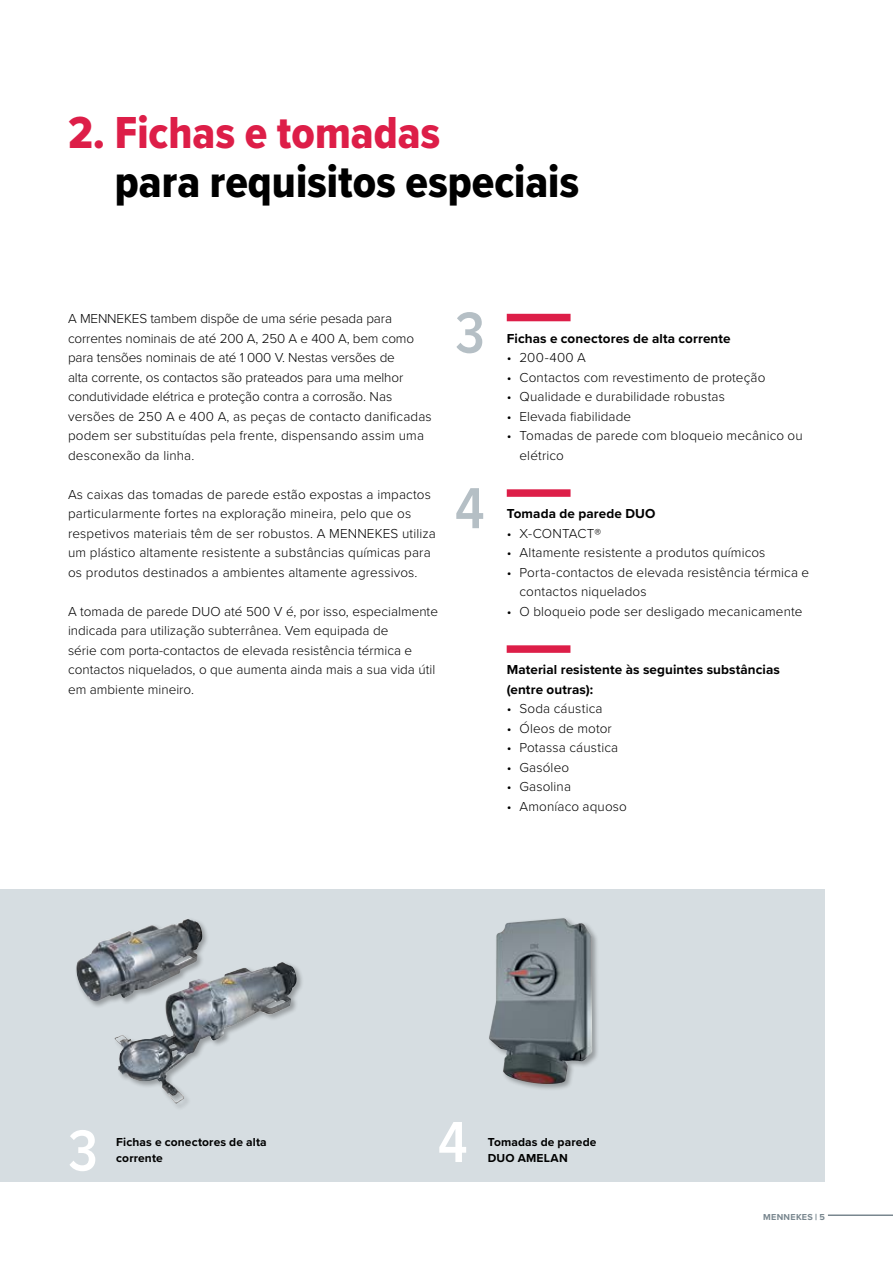
<style>
.page{position:relative;width:893px;height:1263px;background:#fff}
.page>*{position:absolute;margin:0;border:0;box-sizing:border-box;transform-origin:0 0}
.t1{font:600 60px "Proxima Nova Cond";color:#b5bfc5}
.t2{font:600 60px "Proxima Nova Cond";color:#fff}
.t3{font:46.5px "Proxima Nova Cond Extrabld";color:#000}
.t4{font:46.5px "Proxima Nova Cond Extrabld";color:#dd1e48}
.t5{font:300 13.5px/19.5px "Proxima Nova";letter-spacing:.01em;color:#000}
.t6{font:300 13.5px/19.5px "Proxima Nova";letter-spacing:-.01em;color:#000}
.t7{font:700 13.5px/19.5px "Proxima Nova";letter-spacing:.005em;color:#000}
.t8{font:700 12px/16.5px "Proxima Nova";letter-spacing:.015em;color:#000}
.t9{font:700 9px "Proxima Nova";letter-spacing:.03em;color:#79878f}
.s1{font-family:"Proxima Nova Extrabld";font-weight:400}
</style>
<div class="page">
<hr style="left:828px;top:1214px;width:65px;height:2px;background:#79878f">
<div style="left:0;top:889px;width:825px;height:292px;background:#d6dde1"></div>
<div style="left:507px;top:645px;width:63px;height:8px;background:#dd1e48"></div>
<div style="left:507px;top:314px;width:64px;height:7px;background:#dd1e48"></div>
<div style="left:507px;top:489px;width:64px;height:8px;background:#dd1e48"></div>
<div style="left:488px;top:917px;width:111px;height:174px;background:#000;opacity:.3"></div>
<img style="left:501px;top:918px;width:62px;height:14px">
<div style="left:75px;top:917px;width:135px;height:91px;background:#000;opacity:.3"></div>
<img style="left:76px;top:920px;width:107px;height:81px">
<div style="left:113px;top:961px;width:191px;height:149px;background:#000;opacity:.3"></div>
<img style="left:115px;top:962px;width:167px;height:79px">
<h2 class="t4" style="left:68px;top:98px;width:374px">2. Fichas e tomadas</h2>
<h2 class="t3" style="left:115px;top:147px;width:466px">para requisitos especiais</h2>
<p class="t6" style="left:68px;top:308px;width:365px">A MENNEKES tambem dispõe de uma série pesada para correntes nominais de até 200 A, 250 A e 400 A, bem como para tensões nominais de até 1 000 V. Nestas versões de<br>alta corrente, os contactos são prateados para uma melhor condutividade elétrica e proteção contra a corrosão. Nas versões de 250 A e 400 A, as peças de contacto danificadas podem ser substituídas pela frente, dispensando assim uma desconexão da linha.</p>
<p class="t5" style="left:68px;top:484px;width:369px">As caixas das tomadas de parede estão expostas a impactos particularmente fortes na exploração mineira, pelo que os respetivos materiais têm de ser robustos. A MENNEKES utiliza um plástico altamente resistente a substâncias químicas para os produtos destinados a ambientes altamente agressivos.</p>
<p class="t5" style="left:68px;top:601px;width:371px">A tomada de parede DUO até 500 V é, por isso, especialmente indicada para utilização subterrânea. Vem equipada de<br>série com porta-contactos de elevada resistência térmica e contactos niquelados, o que aumenta ainda mais a sua vida útil em ambiente mineiro.</p>
<h1 class="t1" style="left:455px;top:288px;width:31px">3</h1>
<h1 class="t1" style="left:455px;top:464px;width:31px">4</h1>
<p class="t7" style="left:507px;top:328px;width:225px">Fichas e conectores de alta corrente</p>
<p class="t5" style="left:507px;top:347px;width:81px">• 200-400 A</p>
<p class="t5" style="left:507px;top:367px;width:260px">• Contactos com revestimento de proteção</p>
<p class="t5" style="left:507px;top:386px;width:220px">• Qualidade e durabilidade robustas</p>
<p class="t5" style="left:507px;top:406px;width:126px">• Elevada fiabilidade</p>
<p class="t5" style="left:519px;top:425px;width:285px;text-indent:-13px">• Tomadas de parede com bloqueio mecânico ou elétrico</p>
<p class="t7" style="left:507px;top:504px;width:150px">Tomada de parede DUO</p>
<p class="t5" style="left:507px;top:523px;width:96px">• X-CONTACT®</p>
<p class="t5" style="left:507px;top:542px;width:260px">• Altamente resistente a produtos químicos</p>
<p class="t5" style="left:519px;top:562px;width:291px;text-indent:-13px">• Porta-contactos de elevada resistência térmica e contactos niquelados</p>
<p class="t5" style="left:507px;top:601px;width:297px">• O bloqueio pode ser desligado mecanicamente</p>
<p class="t7" style="left:507px;top:660px;width:275px">Material resistente às seguintes substâncias (entre outras):</p>
<p class="t5" style="left:507px;top:698px;width:97px">• Soda cáustica</p>
<p class="t5" style="left:507px;top:718px;width:107px">• Óleos de motor</p>
<p class="t5" style="left:507px;top:737px;width:113px">• Potassa cáustica</p>
<p class="t5" style="left:507px;top:757px;width:64px">• Gasóleo</p>
<p class="t5" style="left:507px;top:776px;width:66px">• Gasolina</p>
<p class="t5" style="left:507px;top:796px;width:122px">• Amoníaco aquoso</p>
<h1 class="t2" style="left:68px;top:1106px;width:31px">3</h1>
<h1 class="t2" style="left:438px;top:1098px;width:31px">4</h1>
<p class="t8" style="left:116px;top:1133px;width:152px">Fichas e conectores de alta corrente</p>
<p class="t8" style="left:488px;top:1133px;width:110px">Tomadas de parede</p>
<p class="t8" style="left:488px;top:1149px;width:82px">DUO AMELAN</p>
<p class="t9" style="left:763px;top:1211px;width:63px">MENNEKES <span class="s1">|</span> 5</p>
</div>
